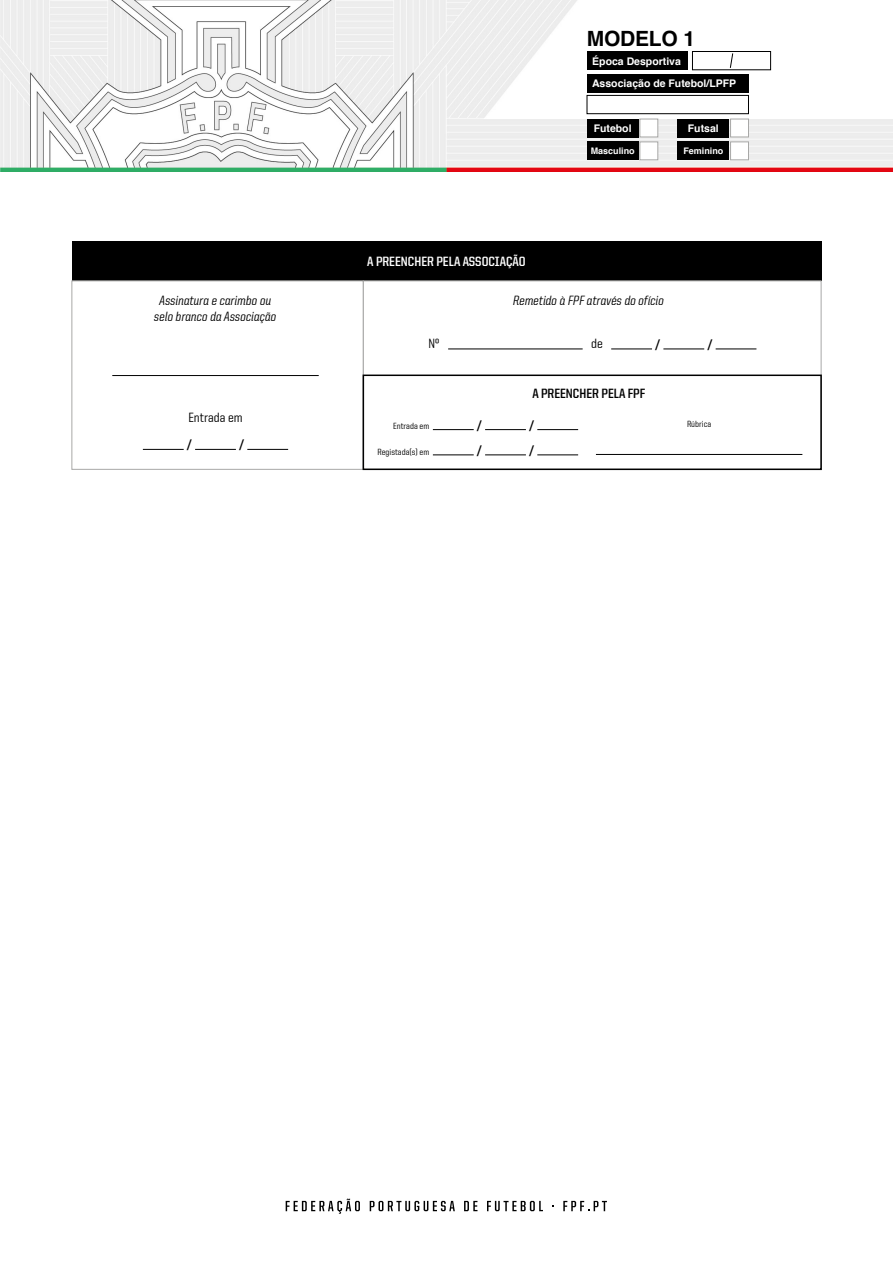
<style>
.page{position:relative;width:893px;height:1263px;background:#fff}
.page>*{position:absolute;margin:0;border:0;box-sizing:border-box;transform-origin:0 0}
.t1{font:700 21px "Helvetica";letter-spacing:-.01em;color:#000}
.t2{font:500 13.5px/16.2px "United Italic Semi Cond";color:#000;text-align:center}
.t3{font:700 13.5px "United Sans Semi Cond";color:#fff}
.t4{font:700 13.5px "United Sans Semi Cond";color:#000}
.t5{font:500 13.5px "United Sans Semi Cond";color:#000}
.t6{font:500 10.8px "Apex New";color:#000}
.t7{font:700 10.5px/22.5px "Helvetica";color:#fff}
.t8{font:500 9px "United Sans Semi Cond";color:#000}
.t9{font:700 9px "Helvetica";color:#fff}
</style>
<div class="page">
<img style="left:0;top:0;width:893px;height:171px">
<svg style="left:286px;top:1199px;width:74px;height:15px"></svg>
<svg style="left:370px;top:1201px;width:85px;height:10px"></svg>
<svg style="left:464px;top:1201px;width:13px;height:10px"></svg>
<svg style="left:487px;top:1201px;width:56px;height:10px"></svg>
<svg style="left:563px;top:1201px;width:44px;height:10px"></svg>
<div style="left:72px;top:241px;width:749px;height:40px;background:#000"></div>
<div style="left:363px;top:281px;width:458px;height:188px;background:#fff;border:1px solid #a8a8a7"></div>
<div style="left:72px;top:281px;width:291px;height:188px;background:#fff;border:1px solid #a8a8a7"></div>
<div style="left:363px;top:375px;width:459px;height:95px;border:2px solid #000"></div>
<hr style="left:143px;top:449px;width:41px;height:1px;background:#000">
<hr style="left:195px;top:449px;width:41px;height:1px;background:#000">
<hr style="left:247px;top:449px;width:41px;height:1px;background:#000">
<hr style="left:448px;top:349px;width:135px;height:1px;background:#000">
<hr style="left:611px;top:349px;width:41px;height:1px;background:#000">
<hr style="left:663px;top:349px;width:41px;height:1px;background:#000">
<hr style="left:716px;top:349px;width:40px;height:1px;background:#000">
<hr style="left:433px;top:429px;width:41px;height:1px;background:#000">
<hr style="left:485px;top:429px;width:41px;height:1px;background:#000">
<hr style="left:537px;top:429px;width:41px;height:1px;background:#000">
<hr style="left:433px;top:455px;width:41px;height:1px;background:#000">
<hr style="left:485px;top:455px;width:41px;height:1px;background:#000">
<hr style="left:537px;top:455px;width:41px;height:1px;background:#000">
<hr style="left:596px;top:454px;width:206px;height:1px;background:#000">
<hr style="left:112px;top:375px;width:207px;height:1px;background:#000">
<div style="left:587px;top:51px;width:101px;height:19px;background:#000"></div>
<div style="left:692px;top:51px;width:79px;height:19px;background:#fff"></div>
<div style="left:692px;top:51px;width:79px;height:19px;border:1px solid #000"></div>
<svg style="left:730px;top:53px;width:3px;height:15px"></svg>
<div style="left:587px;top:74px;width:162px;height:19px;background:#000"></div>
<div style="left:587px;top:95px;width:161px;height:19px;background:#fff"></div>
<div style="left:587px;top:95px;width:162px;height:19px;border:1px solid #000"></div>
<div style="left:587px;top:119px;width:52px;height:18px;background:#000"></div>
<div style="left:640px;top:119px;width:18px;height:18px;background:#fff;border:1px solid #a8a8a7"></div>
<div style="left:587px;top:142px;width:52px;height:18px;background:#000"></div>
<div style="left:640px;top:142px;width:18px;height:18px;background:#fff;border:1px solid #a8a8a7"></div>
<div style="left:677px;top:119px;width:52px;height:18px;background:#000"></div>
<div style="left:730px;top:119px;width:19px;height:18px;background:#fff;border:1px solid #a8a8a7"></div>
<div style="left:677px;top:142px;width:52px;height:18px;background:#000"></div>
<div style="left:730px;top:142px;width:19px;height:18px;background:#fff;border:1px solid #a8a8a7"></div>
<p class="t2" style="left:154px;top:292px;width:124px">Assinatura e carimbo ou selo branco da Associação</p>
<p class="t5" style="left:188px;top:411px;width:56px">Entrada em</p>
<p class="t6" style="left:187px;top:437px;width:7px">/</p>
<p class="t6" style="left:239px;top:437px;width:7px">/</p>
<p class="t3" style="left:367px;top:254px;width:160px">A PREENCHER PELA ASSOCIAÇÃO</p>
<h1 class="t1" style="left:587px;top:22px;width:110px">MODELO 1</h1>
<p class="t7" style="left:592px;top:50px;width:146px">Época Desportiva<br>Associação de Futebol/LPFP</p>
<p class="t7" style="left:594px;top:117px;width:39px">Futebol</p>
<p class="t9" style="left:591px;top:144px;width:46px">Masculino</p>
<p class="t7" style="left:688px;top:117px;width:32px">Futsal</p>
<p class="t9" style="left:683px;top:144px;width:42px">Feminino</p>
<p class="t2" style="left:513px;top:292px;width:152px">Remetido à FPF através do ofício</p>
<p class="t5" style="left:428px;top:337px;width:12px">Nº</p>
<p class="t5" style="left:591px;top:337px;width:13px">de</p>
<p class="t6" style="left:655px;top:337px;width:7px">/</p>
<p class="t6" style="left:707px;top:337px;width:7px">/</p>
<p class="t4" style="left:532px;top:387px;width:114px">A PREENCHER PELA FPF</p>
<p class="t6" style="left:477px;top:417px;width:7px">/</p>
<p class="t6" style="left:529px;top:417px;width:7px">/</p>
<p class="t8" style="left:393px;top:421px;width:38px">Entrada em</p>
<p class="t8" style="left:687px;top:419px;width:26px">Rúbrica</p>
<p class="t8" style="left:377px;top:447px;width:53px">Registada(s) em</p>
<p class="t6" style="left:477px;top:443px;width:7px">/</p>
<p class="t6" style="left:529px;top:443px;width:7px">/</p>
</div>
